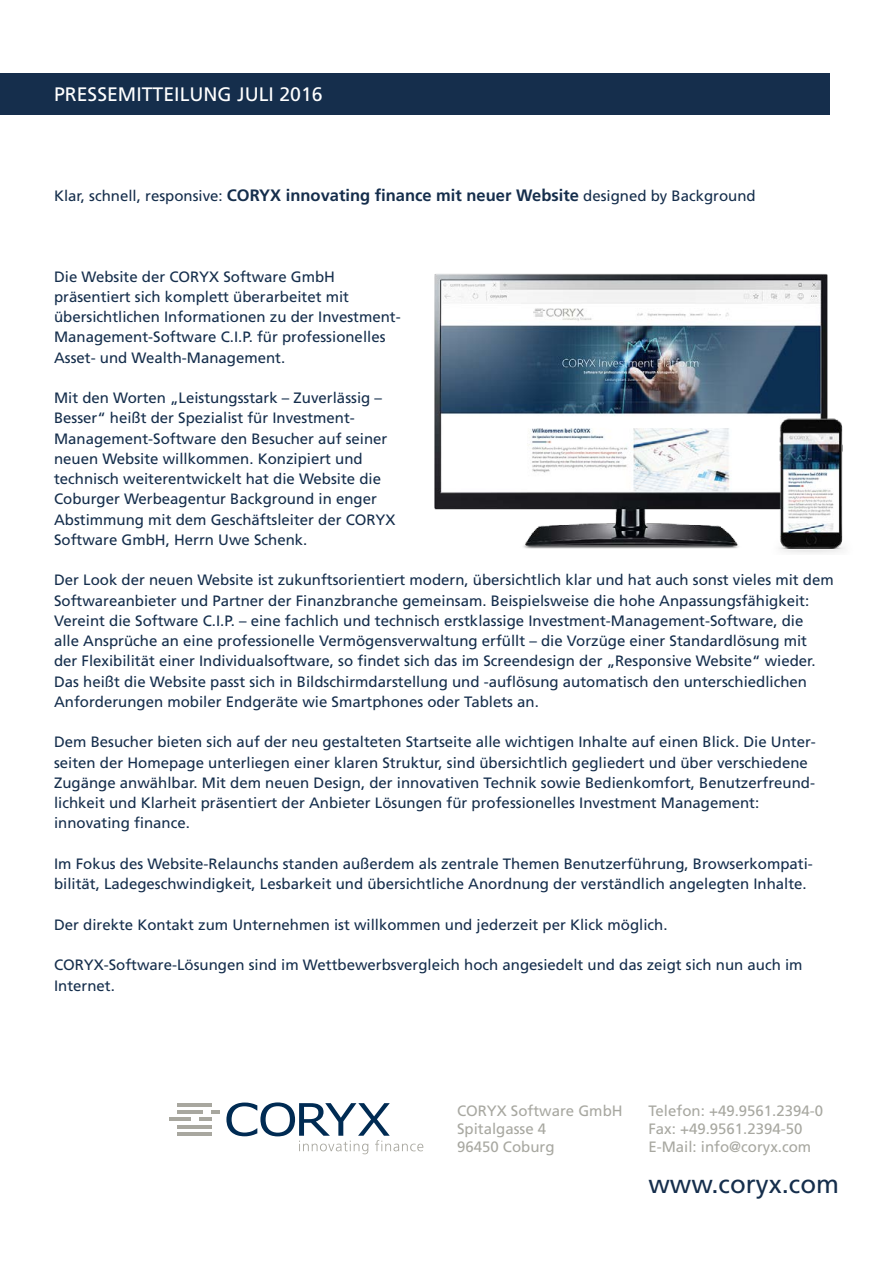
<style>
.page{position:relative;width:893px;height:1263px;background:#fff}
.page>*{position:absolute;margin:0;border:0;box-sizing:border-box;transform-origin:0 0}
.t1{font:25.8px "Frutiger";color:#152e4c}
.t2{font:19.5px "Frutiger";color:#fff}
.t3{font:15px/20.2px "Frutiger";color:#152e4c}
.t4{font:15px/18px "Frutiger";color:#a8a8a1}
.s1{font-weight:700;font-size:16.5px}
</style>
<div class="page">
<div style="left:0;top:73px;width:829px;height:41px;background:#152e4c"></div>
<img style="left:434px;top:274px;width:411px;height:279px">
<hr style="left:177px;top:1103px;width:35px;height:4px;background:#a8a79f">
<hr style="left:177px;top:1110px;width:26px;height:4px;background:#a8a79f">
<svg style="left:212px;top:1110px;width:8px;height:4px"></svg>
<hr style="left:199px;top:1117px;width:13px;height:4px;background:#a8a79f">
<hr style="left:169px;top:1117px;width:21px;height:4px;background:#a8a79f">
<hr style="left:177px;top:1125px;width:35px;height:3px;background:#a8a79f">
<hr style="left:177px;top:1132px;width:35px;height:4px;background:#a8a79f">
<svg style="left:226px;top:1102px;width:197px;height:52px"></svg>
<h2 class="t2" style="left:54px;top:83px;width:270px">PRESSEMITTEILUNG JULI 2016</h2>
<p class="t3" style="left:54px;top:185px;width:703px">Klar, schnell, responsive: <span class="s1">CORYX innovating finance mit neuer Website</span> designed by Background</p>
<p class="t3" style="left:54px;top:266px;width:348px">Die Website der CORYX Software GmbH präsentiert sich komplett überarbeitet mit übersichtlichen Informationen zu der Investment-Management-Software C.I.P. für professionelles Asset- und Wealth-Management.</p>
<p class="t3" style="left:54px;top:388px;width:343px">Mit den Worten „Leistungsstark – Zuverlässig – Besser“ heißt der Spezialist für Investment-Management-Software den Besucher auf seiner neuen Website willkommen. Konzipiert und technisch weiterentwickelt hat die Website die Coburger Werbeagentur Background in enger Abstimmung mit dem Geschäftsleiter der CORYX Software GmbH, Herrn Uwe Schenk.</p>
<p class="t3" style="left:54px;top:570px;width:781px">Der Look der neuen Website ist zukunftsorientiert modern, übersichtlich klar und hat auch sonst vieles mit dem Softwareanbieter und Partner der Finanzbranche gemeinsam. Beispielsweise die hohe Anpassungsfähigkeit:<br>Vereint die Software C.I.P. – eine fachlich und technisch erstklassige Investment-Management-Software, die<br>alle Ansprüche an eine professionelle Vermögensverwaltung erfüllt – die Vorzüge einer Standardlösung mit der Flexibilität einer Individualsoftware, so findet sich das im Screendesign der „Responsive Website“ wieder.<br>Das heißt die Website passt sich in Bildschirmdarstellung und -auflösung automatisch den unterschiedlichen Anforderungen mobiler Endgeräte wie Smartphones oder Tablets an.</p>
<p class="t3" style="left:54px;top:732px;width:763px">Dem Besucher bieten sich auf der neu gestalteten Startseite alle wichtigen Inhalte auf einen Blick. Die Unter&shy;seiten der Homepage unterliegen einer klaren Struktur, sind übersichtlich gegliedert und über verschiedene Zugänge anwählbar. Mit dem neuen Design, der innovativen Technik sowie Bedienkomfort, Benutzerfreund&shy;lichkeit und Klarheit präsentiert der Anbieter Lösungen für professionelles Investment Management: innovating finance.</p>
<p class="t3" style="left:54px;top:853px;width:760px">Im Fokus des Website-Relaunchs standen außerdem als zentrale Themen Benutzerführung, Browserkompati&shy;bilität, Ladegeschwindigkeit, Lesbarkeit und übersichtliche Anordnung der verständlich angelegten Inhalte.</p>
<p class="t3" style="left:54px;top:914px;width:615px">Der direkte Kontakt zum Unternehmen ist willkommen und jederzeit per Klick möglich.</p>
<p class="t3" style="left:54px;top:955px;width:750px">CORYX-Software-Lösungen sind im Wettbewerbsvergleich hoch angesiedelt und das zeigt sich nun auch im<br>Internet.</p>
<p class="t4" style="left:457px;top:1102px;width:167px">CORYX Software GmbH<br>Spitalgasse 4<br>96450 Coburg</p>
<p class="t4" style="left:648px;top:1102px;width:176px">Telefon: +49.9561.2394-0<br>Fax: +49.9561.2394-50<br>E-Mail: info@coryx.com</p>
<h1 class="t1" style="left:648px;top:1169px;width:192px">www.coryx.com</h1>
</div>
